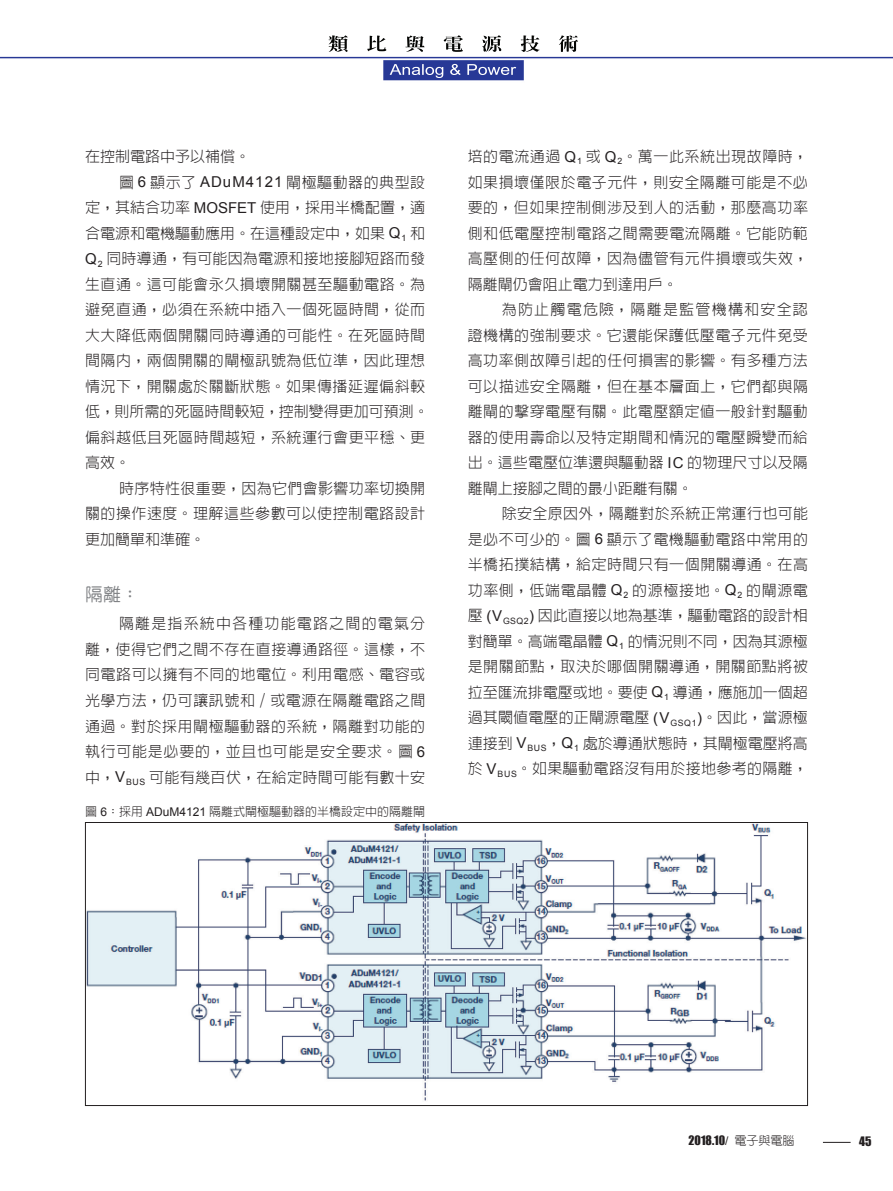
<style>
.page{position:relative;width:893px;height:1191px;background:#fff}
.page>*{position:absolute;margin:0;border:0;box-sizing:border-box;transform-origin:0 0}
._2級標題{font:500 18px "Yen Round";color:#808285}
.說明文字{font:300 15px/25.5px "Lin Gothic";letter-spacing:.03em;color:#231f20;text-align:justify}
.說明文字-2{font:300 15px "Lin Gothic";color:#231f20}
.圖說{font:300 12px "Lin Gothic";color:#231f20}
.t1{font:12px "Impact";color:#231f20}
.s1{font-family:"Arial";font-weight:400}
.s2{font-family:"Arial"}
.s3{font-family:"New Gothic";font-weight:300}
</style>
<div class="page">
<img style="left:17px;top:35px;width:876px;height:46px">
<img style="left:390px;top:64px;width:126px;height:11px">
<img style="left:329px;top:35px;width:172px;height:17px">
<svg style="left:823px;top:1142px;width:28px;height:1px"></svg>
<img style="left:0;top:56px;width:17px;height:3px">
<img style="left:87px;top:824px;width:719px;height:277px">
<p class="說明文字-2" style="left:85px;top:149px;width:166px">在控制電路中予以補償。</p>
<p class="說明文字" style="left:85px;top:169px;width:345px;text-align:left;text-indent:34px">圖 <span class="s1">6</span> 顯示了 <span class="s1">ADuM4121</span> 閘極驅動器的典型設定，其結合功率 <span class="s1">MOSFET</span> 使用，採用半橋配置，適合電源和電機驅動應用。在這種設定中，如果 <span class="s1">Q</span><sub>1</sub> 和<br><span class="s1">Q</span><sub>2</sub> 同時導通，有可能因為電源和接地接腳短路而發生直通。這可能會永久損壞開關甚至驅動電路。為避免直通，必須在系統中插入一個死區時間，從而大大降低兩個開關同時導通的可能性。在死區時間間隔內，兩個開關的閘極訊號為低位準，因此理想情況下，開關處於關斷狀態。如果傳播延遲偏斜較低，則所需的死區時間較短，控制變得更加可預測。偏斜越低且死區時間越短，系統運行會更平穩、更高效。</p>
<p class="說明文字" style="left:85px;top:475px;width:342px;text-indent:34px">時序特性很重要，因為它們會影響功率切換開關的操作速度。理解這些參數可以使控制電路設計更加簡單和準確。</p>
<p class="_2級標題" style="left:85px;top:584px;width:55px">隔離：</p>
<p class="說明文字" style="left:85px;top:611px;width:342px;text-indent:34px">隔離是指系統中各種功能電路之間的電氣分離，使得它們之間不存在直接導通路徑。這樣，不同電路可以擁有不同的地電位。利用電感、電容或光學方法，仍可讓訊號和 / 或電源在隔離電路之間通過。對於採用閘極驅動器的系統，隔離對功能的執行可能是必要的，並且也可能是安全要求。圖 <span class="s1">6</span>中，<span class="s1">V</span><sub>BUS</sub> 可能有幾百伏，在給定時間可能有數十安</p>
<p class="圖說" style="left:85px;top:805px;width:342px">圖 <span class="s1">6</span>：採用 <span class="s1">ADuM4121</span> 隔離式閘極驅動器的半橋設定中的隔離閘</p>
<p class="說明文字" style="left:468px;top:144px;width:342px">培的電流通過 <span class="s1">Q</span><sub>1</sub> 或 <span class="s1">Q</span><sub>2</sub>。萬一此系統出現故障時，如果損壞僅限於電子元件，則安全隔離可能是不必要的，但如果控制側涉及到人的活動，那麼高功率側和低電壓控制電路之間需要電流隔離。它能防範高壓側的任何故障，因為儘管有元件損壞或失效，隔離閘仍會阻止電力到達用戶。</p>
<p class="說明文字" style="left:468px;top:297px;width:342px;text-indent:34px">為防止觸電危險，隔離是監管機構和安全認證機構的強制要求。它還能保護低壓電子元件免受高功率側故障引起的任何損害的影響。有多種方法可以描述安全隔離，但在基本層面上，它們都與隔離閘的擊穿電壓有關。此電壓額定值一般針對驅動器的使用壽命以及特定期間和情況的電壓瞬變而給出。這些電壓位準還與驅動器 <span class="s1">IC</span> 的物理尺寸以及隔離閘上接腳之間的最小距離有關。</p>
<p class="說明文字" style="left:468px;top:501px;width:342px;text-indent:34px">除安全原因外，隔離對於系統正常運行也可能是必不可少的。圖 <span class="s1">6</span> 顯示了電機驅動電路中常用的半橋拓撲結構，給定時間只有一個開關導通。在高功率側，低端電晶體 <span class="s1">Q</span><sub>2</sub> 的源極接地。<span class="s1">Q</span><sub>2</sub> 的閘源電壓 <span class="s1">(V</span><sub>GSQ2</sub><span class="s1">)</span> 因此直接以地為基準，驅動電路的設計相對簡單。高端電晶體 <span class="s1">Q</span><sub>1</sub> 的情況則不同，因為其源極是開關節點，取決於哪個開關導通，開關節點將被拉至匯流排電壓或地。要使 <span class="s1">Q</span><sub>1</sub> 導通，應施加一個超過其閾值電壓的正閘源電壓 <span class="s1">(V</span><sub>GSQ1</sub><span class="s1">)</span>。因此，當源極連接到 <span class="s1">V</span><sub>BUS</sub>，<span class="s1">Q</span><sub>1</sub> 處於導通狀態時，其閘極電壓將高於 <span class="s1">V</span><sub>BUS</sub>。如果驅動電路沒有用於接地參考的隔離，</p>
<p class="t1" style="left:689px;top:1131px;width:107px">2018.10<span class="s2">/</span> <span class="s3">電子與電腦</span></p>
<p class="t1" style="left:859px;top:1132px;width:14px">45</p>
</div>
